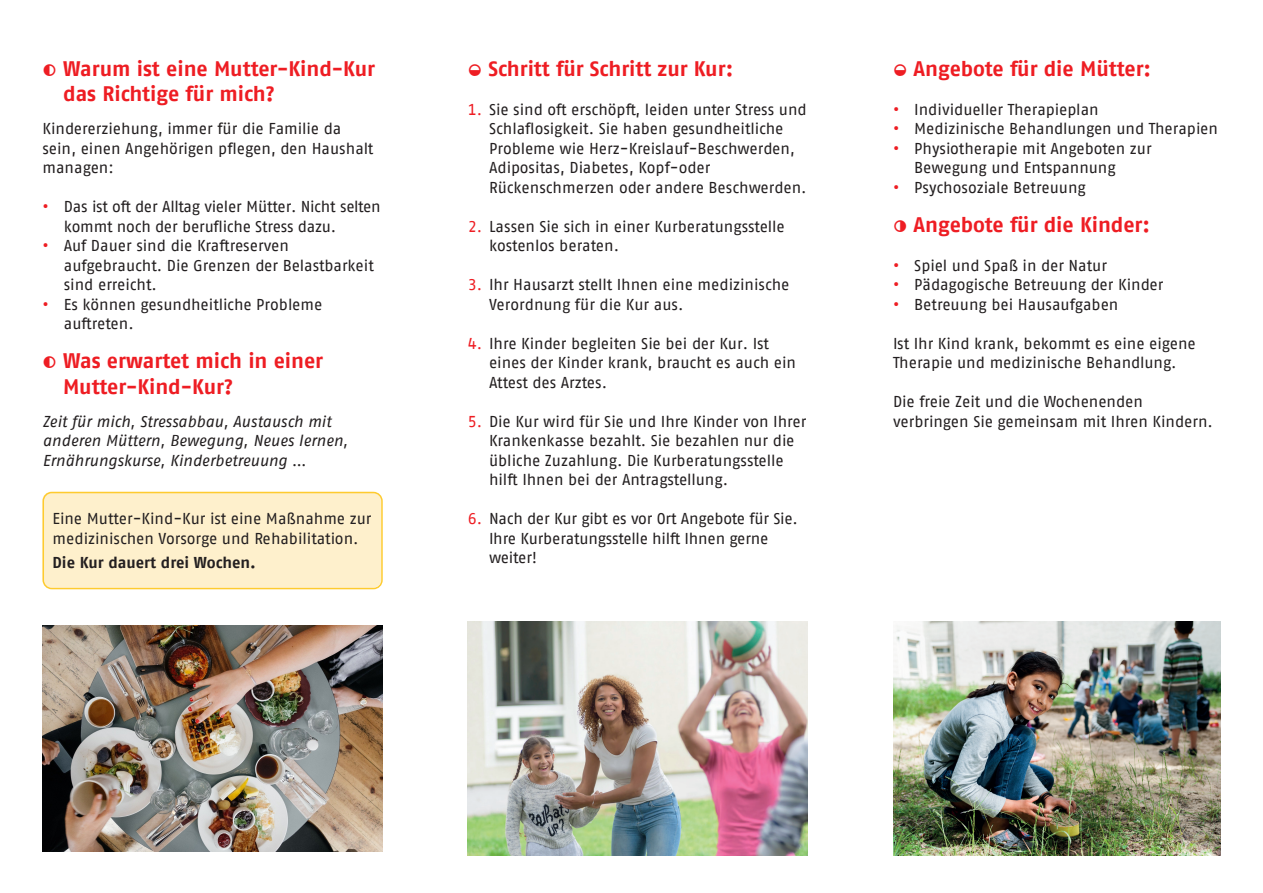
<style>
.page{position:relative;width:1263px;height:893px;background:#fff}
.page>*{position:absolute;margin:0;border:0;box-sizing:border-box;transform-origin:0 0}
.t1{font:700 21px/25.5px "AWO Fago Office";letter-spacing:-.005em;color:#ee1d23}
.t2{font:15.75px/19.5px "AWO Fago Office";letter-spacing:-.005em;color:#231f20}
.t3{font:italic 15.75px/19.5px "AWO Fago Office";letter-spacing:-.005em;color:#231f20}
.t4{font:700 15.75px "AWO Fago Office";color:#231f20}
.s1{font-family:"Fago Pro";font-weight:400;font-stretch:condensed}
.s2{font-weight:700;color:#ee1d23}
.s3{color:#ee1d23}
</style>
<div class="page">
<div style="left:43px;top:492px;width:338px;height:96px;background:#fef0cc;border-radius:9px"></div>
<img style="left:43px;top:625px;width:340px;height:227px">
<img style="left:468px;top:622px;width:340px;height:233px">
<img style="left:893px;top:622px;width:327px;height:233px">
<div style="left:43px;top:492px;width:340px;height:97px;border:2px solid #fecb2f;border-radius:9px"></div>
<h1 class="t1" style="left:63px;top:55px;width:314px;text-indent:-21px"><span class="s1">◐</span> Warum ist eine Mutter-Kind-Kur das Richtige für mich?</h1>
<p class="t2" style="left:43px;top:119px;width:332px">Kindererziehung, immer für die Familie da sein, einen Angehörigen pflegen, den Haushalt managen:</p>
<p class="t2" style="left:64px;top:197px;width:319px;text-indent:-21px"><span class="s2">•</span> Das ist oft der Alltag vieler Mütter. Nicht selten kommt noch der berufliche Stress dazu.</p>
<p class="t2" style="left:64px;top:236px;width:312px;text-indent:-21px"><span class="s2">•</span> Auf Dauer sind die Kraftreserven aufgebraucht. Die Grenzen der Belastbarkeit sind erreicht.</p>
<p class="t2" style="left:64px;top:294px;width:260px;text-indent:-21px"><span class="s2">•</span> Es können gesundheitliche Probleme auftreten.</p>
<h1 class="t1" style="left:63px;top:348px;width:262px;text-indent:-21px"><span class="s1">◐</span> Was erwartet mich in einer<br>Mutter-Kind-Kur?</h1>
<p class="t3" style="left:43px;top:411px;width:307px">Zeit für mich, Stressabbau, Austausch mit anderen Müttern, Bewegung, Neues lernen,<br>Ernährungskurse, Kinderbetreuung …</p>
<p class="t2" style="left:53px;top:509px;width:321px">Eine Mutter-Kind-Kur ist eine Maßnahme zur medizinischen Vorsorge und Rehabilitation.</p>
<p class="t4" style="left:53px;top:553px;width:205px">Die Kur dauert drei Wochen.</p>
<h1 class="t1" style="left:468px;top:55px;width:267px"><span class="s1">◒</span> Schritt für Schritt zur Kur:</h1>
<p class="t2" style="left:489px;top:99px;width:319px;text-indent:-21px"><span class="s3">1.</span> Sie sind oft erschöpft, leiden unter Stress und Schlaflosigkeit. Sie haben gesundheitliche Probleme wie Herz-Kreislauf-Beschwerden, Adipositas, Diabetes, Kopf-oder Rückenschmerzen oder andere Beschwerden.</p>
<p class="t2" style="left:489px;top:216px;width:297px;text-indent:-21px"><span class="s3">2.</span> Lassen Sie sich in einer Kurberatungsstelle kostenlos beraten.</p>
<p class="t2" style="left:489px;top:275px;width:302px;text-indent:-21px"><span class="s3">3.</span> Ihr Hausarzt stellt Ihnen eine medizinische<br>Verordnung für die Kur aus.</p>
<p class="t2" style="left:489px;top:333px;width:309px;text-indent:-21px"><span class="s3">4.</span> Ihre Kinder begleiten Sie bei der Kur. Ist eines der Kinder krank, braucht es auch ein<br>Attest des Arztes.</p>
<p class="t2" style="left:489px;top:411px;width:319px;text-indent:-21px"><span class="s3">5.</span> Die Kur wird für Sie und Ihre Kinder von Ihrer Krankenkasse bezahlt. Sie bezahlen nur die übliche Zuzahlung. Die Kurberatungsstelle hilft Ihnen bei der Antragstellung.</p>
<p class="t2" style="left:489px;top:509px;width:310px;text-indent:-21px"><span class="s3">6.</span> Nach der Kur gibt es vor Ort Angebote für Sie.<br>Ihre Kurberatungsstelle hilft Ihnen gerne weiter!</p>
<h1 class="t1" style="left:893px;top:55px;width:260px"><span class="s1">◒</span> Angebote für die Mütter:</h1>
<p class="t2" style="left:893px;top:99px;width:207px"><span class="s2">•</span> Individueller Therapieplan</p>
<p class="t2" style="left:893px;top:119px;width:326px"><span class="s2">•</span> Medizinische Behandlungen und Therapien</p>
<p class="t2" style="left:914px;top:138px;width:239px;text-indent:-21px"><span class="s2">•</span> Physiotherapie mit Angeboten zur<br>Bewegung und Entspannung</p>
<p class="t2" style="left:893px;top:177px;width:194px"><span class="s2">•</span> Psychosoziale Betreuung</p>
<h1 class="t1" style="left:893px;top:211px;width:259px"><span class="s1">◑</span> Angebote für die Kinder:</h1>
<p class="t2" style="left:893px;top:255px;width:216px"><span class="s2">•</span> Spiel und Spaß in der Natur</p>
<p class="t2" style="left:893px;top:275px;width:272px"><span class="s2">•</span> Pädagogische Betreuung der Kinder</p>
<p class="t2" style="left:893px;top:294px;width:227px"><span class="s2">•</span> Betreuung bei Hausaufgaben</p>
<p class="t2" style="left:893px;top:333px;width:304px">Ist Ihr Kind krank, bekommt es eine eigene<br>Therapie und medizinische Behandlung.</p>
<p class="t2" style="left:893px;top:392px;width:321px">Die freie Zeit und die Wochenenden verbringen Sie gemeinsam mit Ihren Kindern.</p>
</div>
